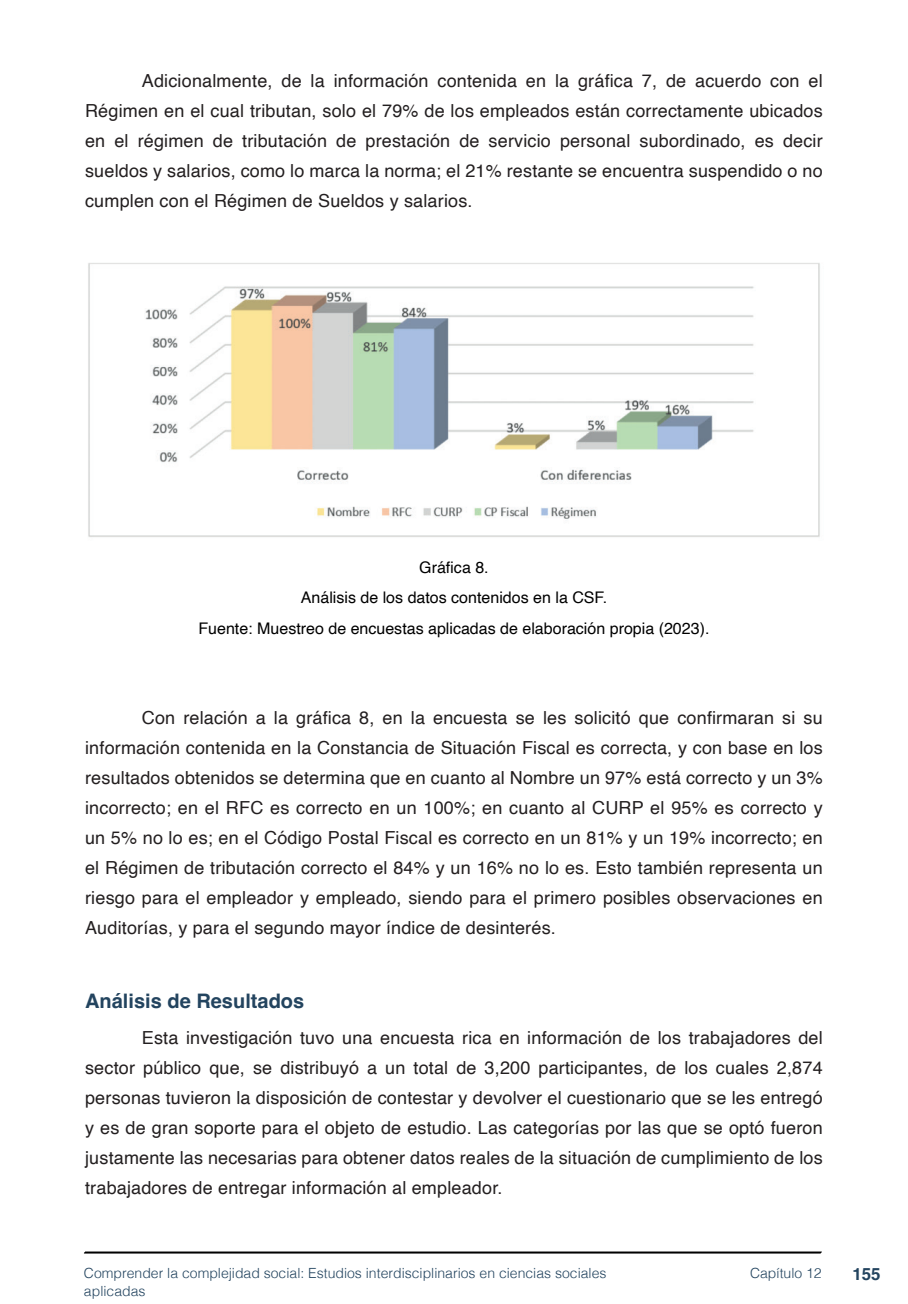
<style>
.page{position:relative;width:908px;height:1304px;background:#fff}
.page>*{position:absolute;margin:0;border:0;box-sizing:border-box;transform-origin:0 0}
.Subtitulo{font:700 20px "Helvetica";color:#23445f}
.txt{font:18px/30px "Helvetica";letter-spacing:.01em;color:#231f20;text-align:justify}
.t1{font:700 16.8px "Helvetica";color:#23445f}
.imagens_graf_tab{font:16px "Helvetica";color:#000}
.t2{font:300 14px/18px "Helvetica";color:#23445f}
</style>
<div class="page">
<svg style="left:84px;top:1251px;width:737px;height:3px;background:#515151"></svg>
<img style="left:88px;top:263px;width:732px;height:274px">
<p class="txt" style="left:85px;top:66px;width:738px;text-indent:57px">Adicionalmente, de la información contenida en la gráfica 7, de acuerdo con el Régimen en el cual tributan, solo el 79% de los empleados están correctamente ubicados en el régimen de tributación de prestación de servicio personal subordinado, es decir sueldos y salarios, como lo marca la norma; el 21% restante se encuentra suspendido o no cumplen con el Régimen de Sueldos y salarios.</p>
<p class="imagens_graf_tab" style="left:419px;top:555px;width:71px">Gráfica 8.</p>
<p class="imagens_graf_tab" style="left:301px;top:585px;width:307px">Análisis de los datos contenidos en la CSF.</p>
<p class="imagens_graf_tab" style="left:198px;top:616px;width:512px">Fuente: Muestreo de encuestas aplicadas de elaboración propia (2023).</p>
<p class="txt" style="left:85px;top:703px;width:738px;text-indent:57px">Con relación a la gráfica 8, en la encuesta se les solicitó que confirmaran si su información contenida en la Constancia de Situación Fiscal es correcta, y con base en los resultados obtenidos se determina que en cuanto al Nombre un 97% está correcto y un 3% incorrecto; en el RFC es correcto en un 100%; en cuanto al CURP el 95% es correcto y un 5% no lo es; en el Código Postal Fiscal es correcto en un 81% y un 19% incorrecto; en el Régimen de tributación correcto el 84% y un 16% no lo es. Esto también representa un riesgo para el empleador y empleado, siendo para el primero posibles observaciones en Auditorías, y para el segundo mayor índice de desinterés.</p>
<p class="Subtitulo" style="left:85px;top:989px;width:220px">Análisis de Resultados</p>
<p class="txt" style="left:85px;top:1023px;width:738px;text-indent:57px">Esta investigación tuvo una encuesta rica en información de los trabajadores del sector público que, se distribuyó a un total de 3,200 participantes, de los cuales 2,874 personas tuvieron la disposición de contestar y devolver el cuestionario que se les entregó y es de gran soporte para el objeto de estudio. Las categorías por las que se optó fueron justamente las necesarias para obtener datos reales de la situación de cumplimiento de los trabajadores de entregar información al empleador.</p>
<p class="t2" style="left:84px;top:1263px;width:524px">Comprender la complejidad social: Estudios interdisciplinarios en ciencias sociales aplicadas</p>
<p class="t2" style="left:749px;top:1263px;width:73px">Capítulo 12</p>
<p class="t1" style="left:851px;top:1264px;width:30px">155</p>
</div>
